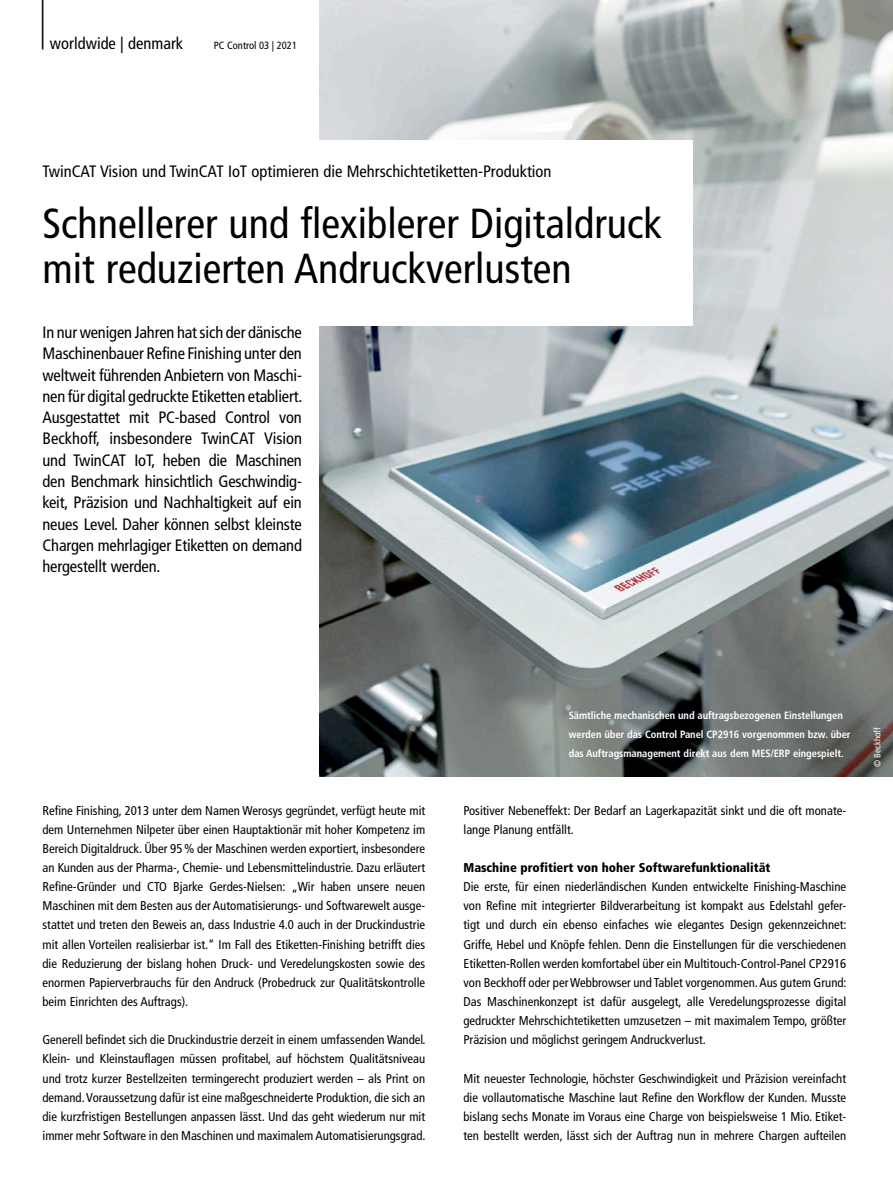
<style>
.page{position:relative;width:893px;height:1191px;background:#fff}
.page>*{position:absolute;margin:0;border:0;box-sizing:border-box;transform-origin:0 0}
.t1{font:300 condensed 61.8px "Frutiger LT Pro";color:#000;scale:.49 1}
.t2{font:condensed 42px/45px "Frutiger LT Pro";color:#000}
.t3{font:condensed 16.5px/21.3px "Frutiger LT Pro";color:#000;text-align:justify}
.t4{font:condensed 12.75px/19.2px "Frutiger LT Pro";color:#000;text-align:justify}
.t5{font:900 condensed 12.75px "Frutiger LT Pro";color:#000}
.t6{font:700 condensed 10.5px/19.2px "Frutiger LT Pro";letter-spacing:-.005em;color:#fff}
.t7{font:condensed 10.5px "Frutiger LT Pro";color:#000}
.t8{font:condensed 9px "Frutiger LT Pro";color:#fff}
</style>
<div class="page">
<img style="left:320px;top:0;width:573px;height:776px">
<div style="left:23px;top:141px;width:670px;height:185px;background:#fff"></div>
<h1 class="t1" style="left:39px;top:-23px;width:15px">|</h1>
<p class="t3" style="left:50px;top:33px;width:135px">worldwide | denmark</p>
<p class="t7" style="left:214px;top:39px;width:85px">PC Control 03 | 2021</p>
<p class="t3" style="left:43px;top:161px;width:510px">TwinCAT Vision und TwinCAT IoT optimieren die Mehrschichtetiketten-Produktion</p>
<h2 class="t2" style="left:43px;top:201px;width:621px">Schnellerer und flexiblerer Digitaldruck mit reduzierten Andruckverlusten</h2>
<p class="t3" style="left:43px;top:322px;width:261px">In nur wenigen Jahren hat sich der dänische Maschinenbauer Refine Finishing unter den weltweit führenden Anbietern von Maschi&shy;nen für digital gedruckte Etiketten etabliert.<br>Ausgestattet mit PC-based Control von Beckhoff, insbesondere TwinCAT Vision und TwinCAT IoT, heben die Maschinen den Benchmark hinsichtlich Geschwindig&shy;keit, Präzision und Nachhaltigkeit auf ein neues Level. Daher können selbst kleinste Chargen mehrlagiger Etiketten on demand hergestellt werden.</p>
<p class="t4" style="left:43px;top:800px;width:384px">Refine Finishing, 2013 unter dem Namen Werosys gegründet, verfügt heute mit dem Unternehmen Nilpeter über einen Hauptaktionär mit hoher Kompetenz im Bereich Digitaldruck. Über 95% der Maschinen werden exportiert, insbesondere an Kunden aus der Pharma-, Chemie- und Lebensmittelindustrie. Dazu erläutert Refine-Gründer und CTO Bjarke Gerdes-Nielsen: „Wir haben unsere neuen Maschinen mit dem Besten aus der Automatisierungs- und Softwarewelt ausge&shy;stattet und treten den Beweis an, dass Industrie 4.0 auch in der Druckindustrie mit allen Vorteilen realisierbar ist.“ Im Fall des Etiketten-Finishing betrifft dies die Reduzierung der bislang hohen Druck- und Veredelungskosten sowie des enormen Papierverbrauchs für den Andruck (Probedruck zur Qualitätskontrolle beim Einrichten des Auftrags).</p>
<p class="t4" style="left:43px;top:1030px;width:385px">Generell befindet sich die Druckindustrie derzeit in einem umfassenden Wandel.<br>Klein- und Kleinstauflagen müssen profitabel, auf höchstem Qualitätsniveau und trotz kurzer Bestellzeiten termingerecht produziert werden – als Print on demand. Voraussetzung dafür ist eine maßgeschneiderte Produktion, die sich an die kurzfristigen Bestellungen anpassen lässt. Und das geht wiederum nur mit immer mehr Software in den Maschinen und maximalem Automatisierungsgrad.</p>
<p class="t6" style="left:569px;top:705px;width:283px">Sämtliche mechanischen und auftragsbezogenen Einstellungen werden über das Control Panel CP2916 vorgenommen bzw. über das Auftragsmanagement direkt aus dem MES/ERP eingespielt.</p>
<p class="t4" style="left:463px;top:800px;width:384px">Positiver Nebeneffekt: Der Bedarf an Lagerkapazität sinkt und die oft monate&shy;lange Planung entfällt.</p>
<p class="t5" style="left:463px;top:860px;width:308px">Maschine profitiert von hoher Softwarefunktionalität</p>
<p class="t4" style="left:463px;top:877px;width:385px">Die erste, für einen niederländischen Kunden entwickelte Finishing-Maschine von Refine mit integrierter Bildverarbeitung ist kompakt aus Edelstahl gefer&shy;tigt und durch ein ebenso einfaches wie elegantes Design gekennzeichnet:<br>Griffe, Hebel und Knöpfe fehlen. Denn die Einstellungen für die verschiedenen Etiketten-Rollen werden komfortabel über ein Multitouch-Control-Panel CP2916 von Beckhoff oder per Webbrowser und Tablet vorgenommen. Aus gutem Grund:<br>Das Maschinenkonzept ist dafür ausgelegt, alle Veredelungsprozesse digital gedruckter Mehrschichtetiketten umzusetzen – mit maximalem Tempo, größter Präzision und möglichst geringem Andruckverlust.</p>
<p class="t4" style="left:463px;top:1068px;width:384px">Mit neuester Technologie, höchster Geschwindigkeit und Präzision vereinfacht die vollautomatische Maschine laut Refine den Workflow der Kunden. Musste bislang sechs Monate im Voraus eine Charge von beispielsweise 1 Mio. Etiket&shy;ten bestellt werden, lässt sich der Auftrag nun in mehrere Chargen aufteilen</p>
<p class="t8" style="left:872px;top:767px;width:41px;rotate:-90deg">© Beckhoff</p>
</div>
